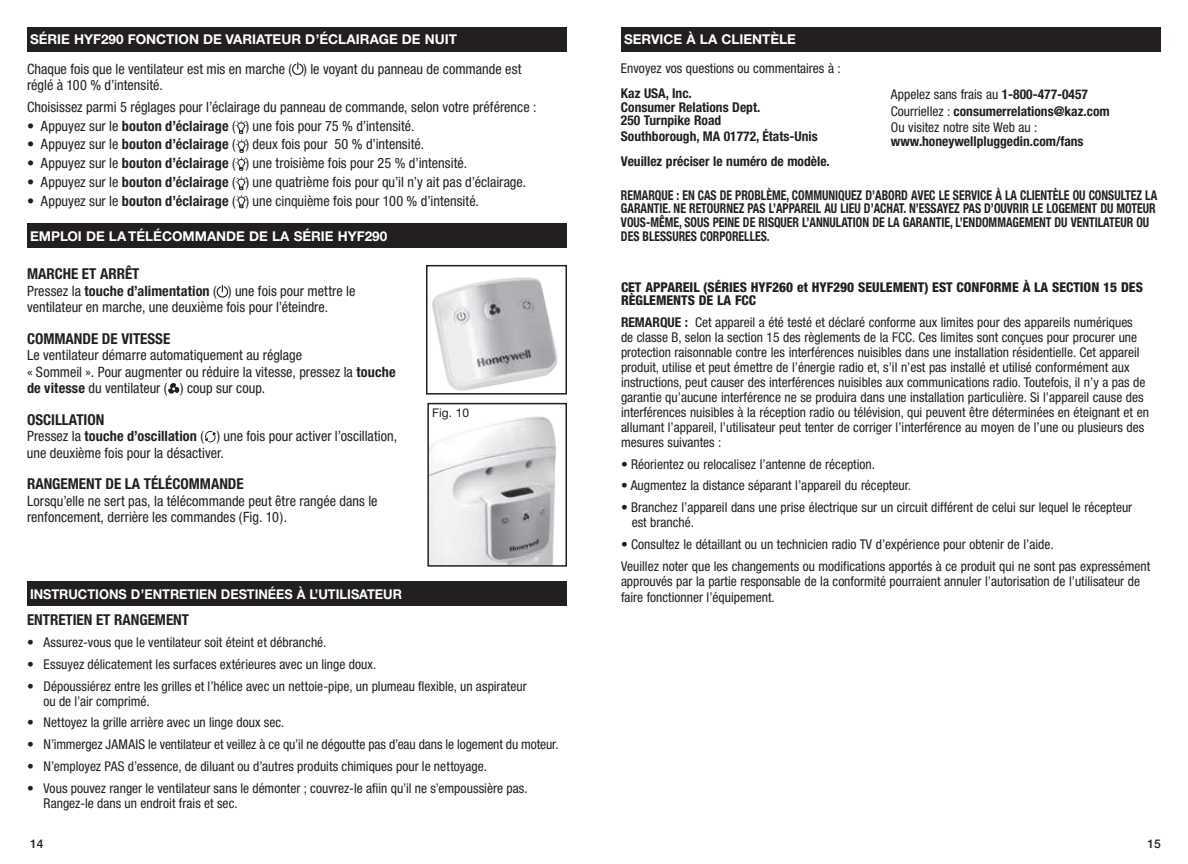
<style>
.page{position:relative;width:1188px;height:864px;background:#fff}
.page>*{position:absolute;margin:0;border:0;box-sizing:border-box;transform-origin:0 0}
.t1{font:700 condensed 15px "Helvetica Neue";color:#231f20}
.t2{font:condensed 14.25px/16.5px "Helvetica Neue";color:#231f20}
.t3{font:condensed 13.5px/15px "Helvetica Neue";color:#231f20}
.t4{font:700 condensed 13.5px/14px "Helvetica Neue";color:#231f20;scale:.87 1}
.t5{font:700 condensed 13.5px/14px "Helvetica Neue";color:#231f20}
.t6{font:700 13.5px "Helvetica Neue CE";color:#fff}
.t7{font:800 condensed 13.5px/13.5px "Helvetica Neue";color:#231f20}
.t8{font:700 13.5px "Helvetica Neue CE";color:#fff;scale:.95 1}
.t9{font:12px "Helvetica Neue";color:#231f20}
.t10{font:500 12px "Helvetica Neue";color:#231f20}
.s1{font-weight:700}
</style>
<div class="page">
<div style="left:621px;top:27px;width:540px;height:24px;background:#231f20"></div>
<div style="left:27px;top:581px;width:540px;height:25px;background:#231f20"></div>
<svg style="left:217px;top:285px;width:11px;height:13px"></svg>
<svg style="left:168px;top:383px;width:11px;height:10px"></svg>
<svg style="left:205px;top:431px;width:11px;height:11px"></svg>
<div style="left:27px;top:224px;width:540px;height:24px;background:#231f20"></div>
<img style="left:430px;top:416px;width:126px;height:148px">
<div style="left:427px;top:403px;width:140px;height:164px;border:2px solid #231f20"></div>
<img style="left:432px;top:277px;width:125px;height:114px">
<div style="left:426px;top:265px;width:141px;height:130px;border:2px solid #231f20"></div>
<svg style="left:292px;top:62px;width:12px;height:13px"></svg>
<div style="left:27px;top:27px;width:540px;height:24px;background:#231f20"></div>
<svg style="left:235px;top:120px;width:12px;height:51px"></svg>
<svg style="left:235px;top:177px;width:12px;height:31px"></svg>
<p class="t6" style="left:30px;top:31px;width:428px">SÉRIE HYF290 FONCTION DE VARIATEUR D’ÉCLAIRAGE DE NUIT</p>
<p class="t2" style="left:27px;top:60px;width:496px">Chaque fois que le ventilateur est mis en marche ( ) le voyant du panneau de commande est réglé à 100 % d’intensité.</p>
<p class="t2" style="left:27px;top:98px;width:511px">Choisissez parmi 5 réglages pour l’éclairage du panneau de commande, selon votre préférence :</p>
<p class="t2" style="left:27px;top:117px;width:389px">• Appuyez sur le <span class="s1">bouton d’éclairage</span> ( ) une fois pour 75 % d’intensité.</p>
<p class="t2" style="left:27px;top:136px;width:399px">• Appuyez sur le <span class="s1">bouton d’éclairage</span> ( ) deux fois pour 50 % d’intensité.</p>
<p class="t2" style="left:27px;top:155px;width:442px">• Appuyez sur le <span class="s1">bouton d’éclairage</span> ( ) une troisième fois pour 25 % d’intensité.</p>
<p class="t2" style="left:27px;top:173px;width:501px">• Appuyez sur le <span class="s1">bouton d’éclairage</span> ( ) une quatrième fois pour qu’il n’y ait pas d’éclairage.</p>
<p class="t2" style="left:27px;top:192px;width:454px">• Appuyez sur le <span class="s1">bouton d’éclairage</span> ( ) une cinquième fois pour 100 % d’intensité.</p>
<p class="t6" style="left:30px;top:228px;width:359px">EMPLOI DE LA TÉLÉCOMMANDE DE LA SÉRIE HYF290</p>
<p class="t1" style="left:27px;top:265px;width:114px">MARCHE ET ARRÊT</p>
<p class="t2" style="left:27px;top:282px;width:330px">Pressez la <span class="s1">touche d’alimentation</span> ( ) une fois pour mettre le ventilateur en marche, une deuxième fois pour l’éteindre.</p>
<p class="t1" style="left:27px;top:329px;width:145px">COMMANDE DE VITESSE</p>
<p class="t2" style="left:27px;top:347px;width:370px">Le ventilateur démarre automatiquement au réglage<br>« Sommeil ». Pour augmenter ou réduire la vitesse, pressez la <span class="s1">touche de vitesse</span> du ventilateur ( ) coup sur coup.</p>
<p class="t1" style="left:27px;top:410px;width:79px">OSCILLATION</p>
<p class="t2" style="left:27px;top:428px;width:372px">Pressez la <span class="s1">touche d’oscillation</span> ( ) une fois pour activer l’oscillation, une deuxième fois pour la désactiver.</p>
<p class="t1" style="left:27px;top:475px;width:218px">RANGEMENT DE LA TÉLÉCOMMANDE</p>
<p class="t2" style="left:27px;top:492px;width:352px">Lorsqu’elle ne sert pas, la télécommande peut être rangée dans le renfoncement, derrière les commandes (Fig. 10).</p>
<p class="t9" style="left:432px;top:405px;width:38px">Fig. 10</p>
<p class="t8" style="left:30px;top:586px;width:393px">INSTRUCTIONS D’ENTRETIEN DESTINÉES À L’UTILISATEUR</p>
<p class="t1" style="left:27px;top:611px;width:164px">ENTRETIEN ET RANGEMENT</p>
<p class="t3" style="left:27px;top:635px;width:301px">• Assurez-vous que le ventilateur soit éteint et débranché.</p>
<p class="t3" style="left:27px;top:656px;width:351px">• Essuyez délicatement les surfaces extérieures avec un linge doux.</p>
<p class="t3" style="left:43px;top:678px;width:485px;text-indent:-16px">• Dépoussiérez entre les grilles et l’hélice avec un nettoie-pipe, un plumeau flexible, un aspirateur ou de l’air comprimé.</p>
<p class="t3" style="left:27px;top:715px;width:259px">• Nettoyez la grille arrière avec un linge doux sec.</p>
<p class="t3" style="left:27px;top:737px;width:533px">• N’immergez JAMAIS le ventilateur et veillez à ce qu’il ne dégoutte pas d’eau dans le logement du moteur.</p>
<p class="t3" style="left:27px;top:758px;width:461px">• N’employez PAS d’essence, de diluant ou d’autres produits chimiques pour le nettoyage.</p>
<p class="t3" style="left:43px;top:780px;width:486px;text-indent:-16px">• Vous pouvez ranger le ventilateur sans le démonter ; couvrez-le afiin qu’il ne s’empoussière pas.<br>Rangez-le dans un endroit frais et sec.</p>
<p class="t6" style="left:624px;top:31px;width:173px">SERVICE À LA CLIENTÈLE</p>
<p class="t3" style="left:621px;top:61px;width:221px">Envoyez vos questions ou commentaires à :</p>
<p class="t5" style="left:621px;top:86px;width:141px">Kaz USA, Inc.<br>Consumer Relations Dept.<br>250 Turnpike Road</p>
<p class="t5" style="left:621px;top:124px;width:210px;line-height:24.8px">Southborough, MA 01772, États-Unis<br>Veuillez préciser le numéro de modèle.</p>
<p class="t3" style="left:891px;top:86px;width:220px;line-height:16.5px">Appelez sans frais au <span class="s1">1-800-477-0457<br></span>Courriellez : <span class="s1">consumerrelations@kaz.com<br></span>Ou visitez notre site Web au :</p>
<p class="t5" style="left:891px;top:134px;width:194px">www.honeywellpluggedin.com/fans</p>
<p class="t4" style="left:621px;top:188px;width:618px">REMARQUE : EN CAS DE PROBLÈME, COMMUNIQUEZ D’ABORD AVEC LE SERVICE À LA CLIENTÈLE OU CONSULTEZ LA GARANTIE. NE RETOURNEZ PAS L’APPAREIL AU LIEU D’ACHAT. N’ESSAYEZ PAS D’OUVRIR LE LOGEMENT DU MOTEUR VOUS-MÊME, SOUS PEINE DE RISQUER L’ANNULATION DE LA GARANTIE, L’ENDOMMAGEMENT DU VENTILATEUR OU DES BLESSURES CORPORELLES.</p>
<p class="t7" style="left:621px;top:280px;width:523px">CET APPAREIL (SÉRIES HYF260 et HYF290 SEULEMENT) EST CONFORME À LA SECTION 15 DES<br>RÈGLEMENTS DE LA FCC</p>
<p class="t3" style="left:621px;top:315px;width:529px"><span class="s1">REMARQUE :</span> Cet appareil a été testé et déclaré conforme aux limites pour des appareils numériques<br>de classe B, selon la section 15 des règlements de la FCC. Ces limites sont conçues pour procurer une protection raisonnable contre les interférences nuisibles dans une installation résidentielle. Cet appareil produit, utilise et peut émettre de l’énergie radio et, s’il n’est pas installé et utilisé conformément aux instructions, peut causer des interférences nuisibles aux communications radio. Toutefois, il n’y a pas de garantie qu’aucune interférence ne se produira dans une installation particulière. Si l’appareil cause des interférences nuisibles à la réception radio ou télévision, qui peuvent être déterminées en éteignant et en allumant l’appareil, l’utilisateur peut tenter de corriger l’interférence au moyen de l’une ou plusieurs des mesures suivantes :</p>
<p class="t3" style="left:621px;top:456px;width:256px">• Réorientez ou relocalisez l’antenne de réception.</p>
<p class="t3" style="left:621px;top:478px;width:291px">• Augmentez la distance séparant l’appareil du récepteur.</p>
<p class="t3" style="left:632px;top:500px;width:502px;text-indent:-11px">• Branchez l’appareil dans une prise électrique sur un circuit différent de celui sur lequel le récepteur est branché.</p>
<p class="t3" style="left:621px;top:533px;width:531px;line-height:21.8px">• Consultez le détaillant ou un technicien radio TV d’expérience pour obtenir de l’aide.<br>Veuillez noter que les changements ou modifications apportés à ce produit qui ne sont pas expressément</p>
<p class="t3" style="left:621px;top:573px;width:521px;line-height:16.2px">approuvés par la partie responsable de la conformité pourraient annuler l’autorisation de l’utilisateur de faire fonctionner l’équipement.</p>
<p class="t10" style="left:30px;top:836px;width:15px">14</p>
<p class="t10" style="left:1148px;top:836px;width:15px">15</p>
</div>
